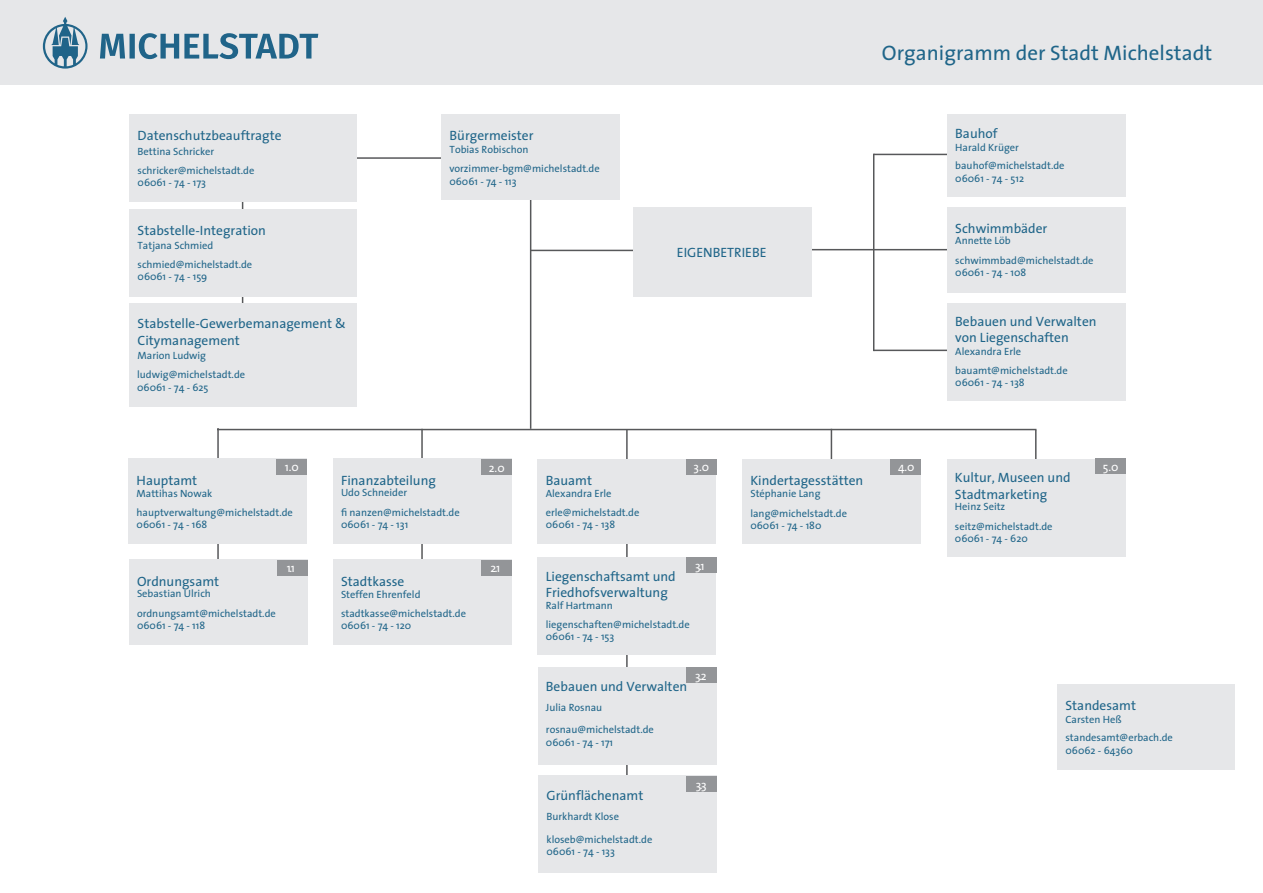
<style>
.page{position:relative;width:1263px;height:893px;background:#fff}
.page>*{position:absolute;margin:0;border:0;box-sizing:border-box;transform-origin:0 0}
.t1{font:21px "The Sans";color:#1f6589}
.t2{font:13.5px/16.2px "The Sans";color:#1f6589}
.t3{font:12px "The Sans";color:#fff}
.t4{font:10.5px/18.3px "The Sans";color:#1f6589}
</style>
<div class="page">
<hr style="left:421px;top:429px;width:2px;height:191px;background:#57585a">
<hr style="left:874px;top:154px;width:136px;height:1px;background:#57585a">
<hr style="left:874px;top:350px;width:136px;height:1px;background:#57585a">
<hr style="left:774px;top:249px;width:230px;height:1px;background:#57585a">
<div style="left:0;top:0;width:1263px;height:84px;background:#e6e7e9"></div>
<svg style="left:43px;top:17px;width:45px;height:52px"></svg>
<svg style="left:100px;top:33px;width:218px;height:26px"></svg>
<hr style="left:339px;top:157px;width:102px;height:2px;background:#57585a">
<hr style="left:531px;top:250px;width:106px;height:1px;background:#57585a">
<hr style="left:217px;top:428px;width:2px;height:205px;background:#57585a">
<hr style="left:626px;top:430px;width:2px;height:358px;background:#57585a">
<hr style="left:831px;top:429px;width:1px;height:87px;background:#57585a">
<hr style="left:1035px;top:430px;width:1px;height:112px;background:#57585a">
<div style="left:1057px;top:684px;width:178px;height:85px;background:#e6e7e9"></div>
<div style="left:128px;top:459px;width:179px;height:85px;background:#e6e7e9"></div>
<div style="left:277px;top:459px;width:30px;height:15px;background:#939598"></div>
<div style="left:333px;top:459px;width:178px;height:85px;background:#e6e7e9"></div>
<div style="left:481px;top:459px;width:30px;height:15px;background:#939598"></div>
<div style="left:947px;top:459px;width:178px;height:98px;background:#e6e7e9"></div>
<div style="left:1095px;top:459px;width:30px;height:15px;background:#939598"></div>
<div style="left:129px;top:560px;width:178px;height:85px;background:#e6e7e9"></div>
<div style="left:277px;top:560px;width:30px;height:15px;background:#939598"></div>
<div style="left:333px;top:560px;width:178px;height:85px;background:#e6e7e9"></div>
<div style="left:481px;top:560px;width:30px;height:15px;background:#939598"></div>
<div style="left:538px;top:459px;width:178px;height:85px;background:#e6e7e9"></div>
<div style="left:686px;top:459px;width:30px;height:15px;background:#939598"></div>
<div style="left:742px;top:459px;width:179px;height:84px;background:#e6e7e9"></div>
<div style="left:890px;top:459px;width:31px;height:15px;background:#939598"></div>
<div style="left:538px;top:557px;width:178px;height:98px;background:#e6e7e9"></div>
<div style="left:686px;top:557px;width:30px;height:15px;background:#939598"></div>
<hr style="left:217px;top:429px;width:819px;height:1px;background:#57585a">
<hr style="left:242px;top:131px;width:1px;height:217px;background:#57585a">
<hr style="left:530px;top:168px;width:1px;height:261px;background:#57585a">
<div style="left:633px;top:208px;width:179px;height:89px;background:#e6e7e9"></div>
<div style="left:441px;top:115px;width:179px;height:85px;background:#e6e7e9"></div>
<div style="left:947px;top:207px;width:178px;height:85px;background:#e6e7e9"></div>
<div style="left:129px;top:209px;width:227px;height:87px;background:#e6e7e9"></div>
<div style="left:129px;top:303px;width:227px;height:103px;background:#e6e7e9"></div>
<div style="left:947px;top:303px;width:178px;height:98px;background:#e6e7e9"></div>
<hr style="left:873px;top:154px;width:1px;height:197px;background:#57585a">
<div style="left:947px;top:114px;width:178px;height:83px;background:#e6e7e9"></div>
<div style="left:129px;top:115px;width:227px;height:87px;background:#e6e7e9"></div>
<div style="left:538px;top:667px;width:178px;height:98px;background:#e6e7e9"></div>
<div style="left:686px;top:667px;width:30px;height:16px;background:#939598"></div>
<div style="left:538px;top:775px;width:179px;height:98px;background:#e6e7e9"></div>
<div style="left:686px;top:776px;width:31px;height:16px;background:#939598"></div>
<p class="t2" style="left:138px;top:128px;width:146px">Datenschutzbeauftragte</p>
<p class="t4" style="left:138px;top:142px;width:118px;line-height:18.9px">Bettina Schricker schricker@michelstadt.de</p>
<p class="t4" style="left:138px;top:173px;width:70px">06061 - 74 - 173</p>
<p class="t2" style="left:138px;top:222px;width:130px">Stabstelle-Integration</p>
<p class="t4" style="left:138px;top:236px;width:116px;line-height:18.9px">Tatjana Schmied schmied@michelstadt.de</p>
<p class="t4" style="left:138px;top:268px;width:71px">06061 - 74 - 159</p>
<p class="t2" style="left:138px;top:316px;width:210px">Stabstelle-Gewerbemanagement &amp;<br>Citymanagement</p>
<p class="t4" style="left:137px;top:346px;width:110px;line-height:19px">Marion Ludwig ludwig@michelstadt.de</p>
<p class="t4" style="left:137px;top:378px;width:73px">06061 - 74 - 625</p>
<p class="t2" style="left:450px;top:128px;width:86px">Bürgermeister</p>
<p class="t4" style="left:449px;top:140px;width:152px;line-height:19.4px">Tobias Robischon vorzimmer-bgm@michelstadt.de</p>
<p class="t4" style="left:449px;top:172px;width:69px">06061 - 74 - 113</p>
<p class="t2" style="left:677px;top:244px;width:91px">EIGENBETRIEBE</p>
<h1 class="t1" style="left:882px;top:39px;width:332px">Organigramm der Stadt Michelstadt</h1>
<p class="t2" style="left:955px;top:126px;width:44px">Bauhof</p>
<p class="t4" style="left:955px;top:138px;width:111px">Harald Krüger bauhof@michelstadt.de</p>
<p class="t4" style="left:955px;top:169px;width:70px">06061 - 74 - 512</p>
<p class="t2" style="left:955px;top:220px;width:94px">Schwimmbäder</p>
<p class="t4" style="left:955px;top:231px;width:140px;line-height:19.8px">Annette Löb schwimmbad@michelstadt.de</p>
<p class="t4" style="left:955px;top:264px;width:73px">06061 - 74 - 108</p>
<p class="t2" style="left:955px;top:314px;width:143px">Bebauen und Verwalten von Liegenschaften</p>
<p class="t4" style="left:955px;top:342px;width:114px">Alexandra Erle bauamt@michelstadt.de</p>
<p class="t4" style="left:955px;top:373px;width:71px">06061 - 74 - 138</p>
<p class="t3" style="left:285px;top:460px;width:16px">1.0</p>
<p class="t2" style="left:137px;top:472px;width:62px">Hauptamt</p>
<p class="t4" style="left:137px;top:484px;width:158px">Mattihas Nowak hauptverwaltung@michelstadt.de</p>
<p class="t4" style="left:137px;top:516px;width:72px">06061 - 74 - 168</p>
<p class="t2" style="left:341px;top:472px;width:96px">Finanzabteilung</p>
<p class="t4" style="left:341px;top:483px;width:120px;line-height:19.5px">Udo Schneider<br>fi nanzen@michelstadt.de</p>
<p class="t4" style="left:341px;top:516px;width:69px">06061 - 74 - 131</p>
<p class="t3" style="left:489px;top:460px;width:17px">2.0</p>
<p class="t2" style="left:546px;top:472px;width:48px">Bauamt</p>
<p class="t4" style="left:546px;top:485px;width:95px">Alexandra Erle erle@michelstadt.de</p>
<p class="t4" style="left:546px;top:515px;width:71px">06061 - 74 - 138</p>
<p class="t3" style="left:693px;top:460px;width:17px">3.0</p>
<p class="t2" style="left:750px;top:473px;width:114px">Kindertagesstätten</p>
<p class="t4" style="left:750px;top:483px;width:98px;line-height:20px">Stéphanie Lang lang@michelstadt.de</p>
<p class="t4" style="left:750px;top:516px;width:73px">06061 - 74 - 180</p>
<p class="t3" style="left:898px;top:460px;width:18px">4.0</p>
<p class="t2" style="left:955px;top:470px;width:117px">Kultur, Museen und<br>Stadtmarketing</p>
<p class="t4" style="left:955px;top:497px;width:99px;line-height:19.2px">Heinz Seitz seitz@michelstadt.de</p>
<p class="t4" style="left:955px;top:529px;width:74px">06061 - 74 - 620</p>
<p class="t3" style="left:1103px;top:459px;width:17px">5.0</p>
<p class="t2" style="left:137px;top:573px;width:84px">Ordnungsamt</p>
<p class="t4" style="left:137px;top:583px;width:140px;line-height:20px">Sebastian Ulrich ordnungsamt@michelstadt.de</p>
<p class="t4" style="left:137px;top:616px;width:70px">06061 - 74 - 118</p>
<p class="t3" style="left:287px;top:561px;width:9px">1.1</p>
<p class="t2" style="left:341px;top:573px;width:65px">Stadtkasse</p>
<p class="t4" style="left:341px;top:586px;width:127px">Steffen Ehrenfeld stadtkasse@michelstadt.de</p>
<p class="t4" style="left:341px;top:616px;width:72px">06061 - 74 - 120</p>
<p class="t3" style="left:490px;top:561px;width:11px">2.1</p>
<p class="t3" style="left:695px;top:558px;width:11px">3.1</p>
<p class="t2" style="left:546px;top:568px;width:132px">Liegenschaftsamt und<br>Friedhofsverwaltung</p>
<p class="t4" style="left:546px;top:596px;width:146px;line-height:19px">Ralf Hartmann liegenschaften@michelstadt.de</p>
<p class="t4" style="left:546px;top:627px;width:70px">06061 - 74 - 153</p>
<p class="t2" style="left:546px;top:678px;width:143px">Bebauen und Verwalten</p>
<p class="t4" style="left:546px;top:696px;width:109px;line-height:22.6px">Julia Rosnau rosnau@michelstadt.de</p>
<p class="t4" style="left:546px;top:733px;width:69px">06061 - 74 - 171</p>
<p class="t3" style="left:695px;top:668px;width:13px">3.2</p>
<p class="t2" style="left:1065px;top:698px;width:72px">Standesamt</p>
<p class="t4" style="left:1065px;top:710px;width:109px">Carsten Heß standesamt@erbach.de</p>
<p class="t4" style="left:1065px;top:741px;width:69px">06062 - 64360</p>
<p class="t2" style="left:546px;top:787px;width:98px">Grünflächenamt</p>
<p class="t4" style="left:546px;top:805px;width:107px;line-height:22.6px">Burkhardt Klose kloseb@michelstadt.de</p>
<p class="t4" style="left:546px;top:842px;width:70px">06061 - 74 - 133</p>
<p class="t3" style="left:696px;top:777px;width:12px">3.3</p>
</div>
